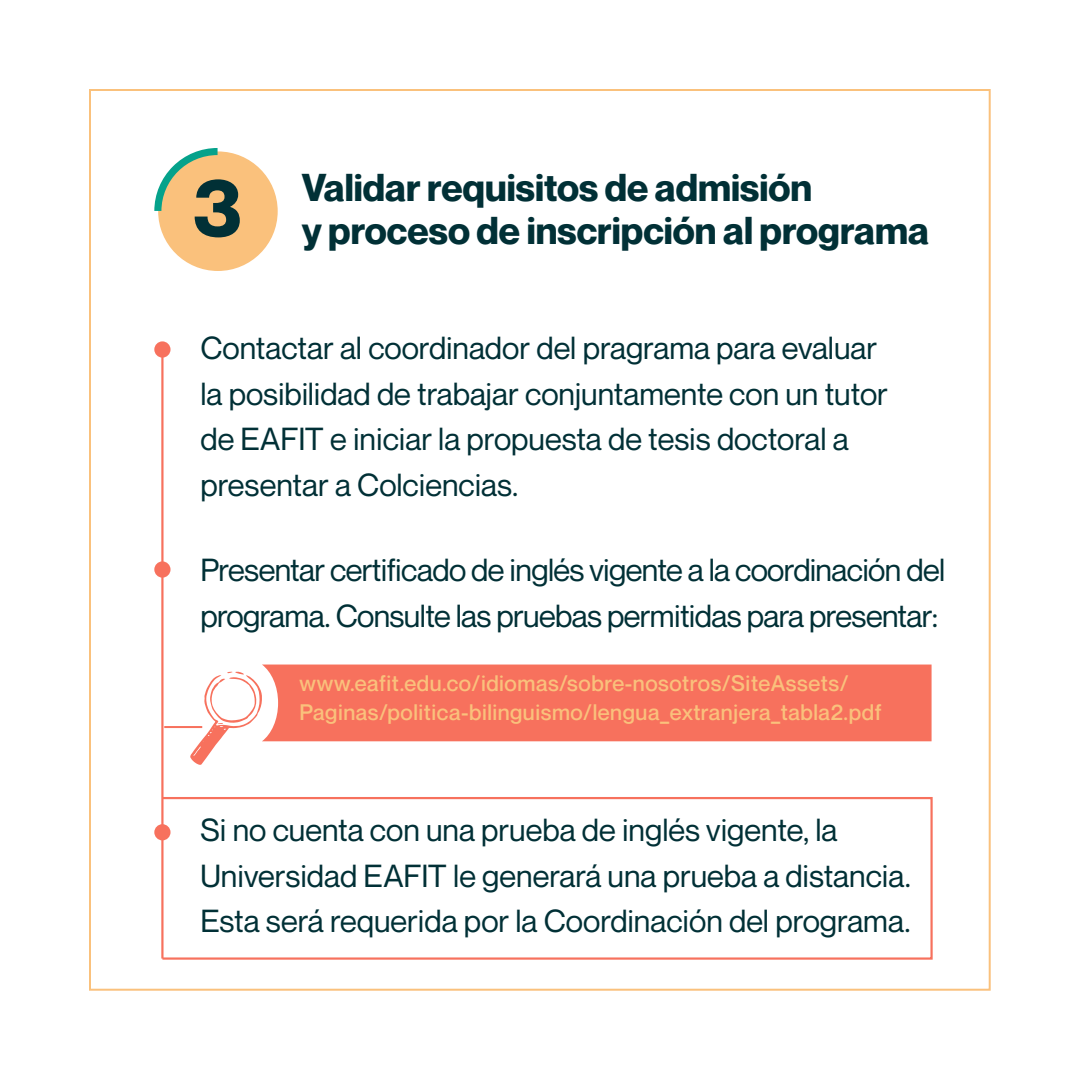
<style>
.page{position:relative;width:1080px;height:1080px;background:#fff}
.page>*{position:absolute;margin:0;border:0;box-sizing:border-box;transform-origin:0 0}
.t1{font:700 38px/43px "Neue Montreal";color:#013036;text-align:center}
.t2{font:31.2px/45.8px "Neue Montreal";color:#013036}
.t3{font:31.2px/45.8px "Neue Montreal";letter-spacing:-.02em;color:#013036}
.t4{font:500 22px/28.6px "Neue Montreal";letter-spacing:.025em;color:#fac17c}
</style>
<div class="page">
<div style="left:161px;top:797px;width:772px;height:163px;border:2px solid #f7715d"></div>
<div style="left:158px;top:151px;width:120px;height:120px;background:#fac17c;border-radius:50%"></div>
<svg style="left:154px;top:148px;width:64px;height:63px"></svg>
<div style="left:154px;top:341px;width:17px;height:17px;background:#f7715d;border-radius:50%"></div>
<svg style="left:154px;top:561px;width:17px;height:17px"></svg>
<div style="left:154px;top:824px;width:17px;height:16px;background:#f7715d;border-radius:50%"></div>
<hr style="left:161px;top:350px;width:3px;height:609px;background:#f7715d">
<div style="left:262px;top:665px;width:670px;height:76px;background:#f7715d"></div>
<svg style="left:190px;top:671px;width:72px;height:94px"></svg>
<hr style="left:164px;top:726px;width:38px;height:2px;background:#f7715d">
<p class="t1" style="left:194px;top:166px;width:737px">Validar requisitos de admisión<br><sup>3</sup> y proceso de inscripción al programa</p>
<p class="t2" style="left:200px;top:325px;width:689px">Contactar al coordinador del pragrama para evaluar la posibilidad de trabajar conjuntamente con un tutor de EAFIT e iniciar la propuesta de tesis doctoral a presentar a Colciencias.</p>
<p class="t3" style="left:200px;top:548px;width:746px">Presentar certificado de inglés vigente a la coordinación del programa. Consulte las pruebas permitidas para presentar:</p>
<p class="t4" style="left:299px;top:669px;width:584px">www.eafit.edu.co/idiomas/sobre-nosotros/SiteAssets/<br>Paginas/politica-bilinguismo/lengua_extranjera_tabla2.pdf</p>
<p class="t2" style="left:200px;top:807px;width:712px">Si no cuenta con una prueba de inglés vigente, la<br>Universidad EAFIT le generará una prueba a distancia.<br>Esta será requerida por la Coordinación del programa.</p>
</div>
